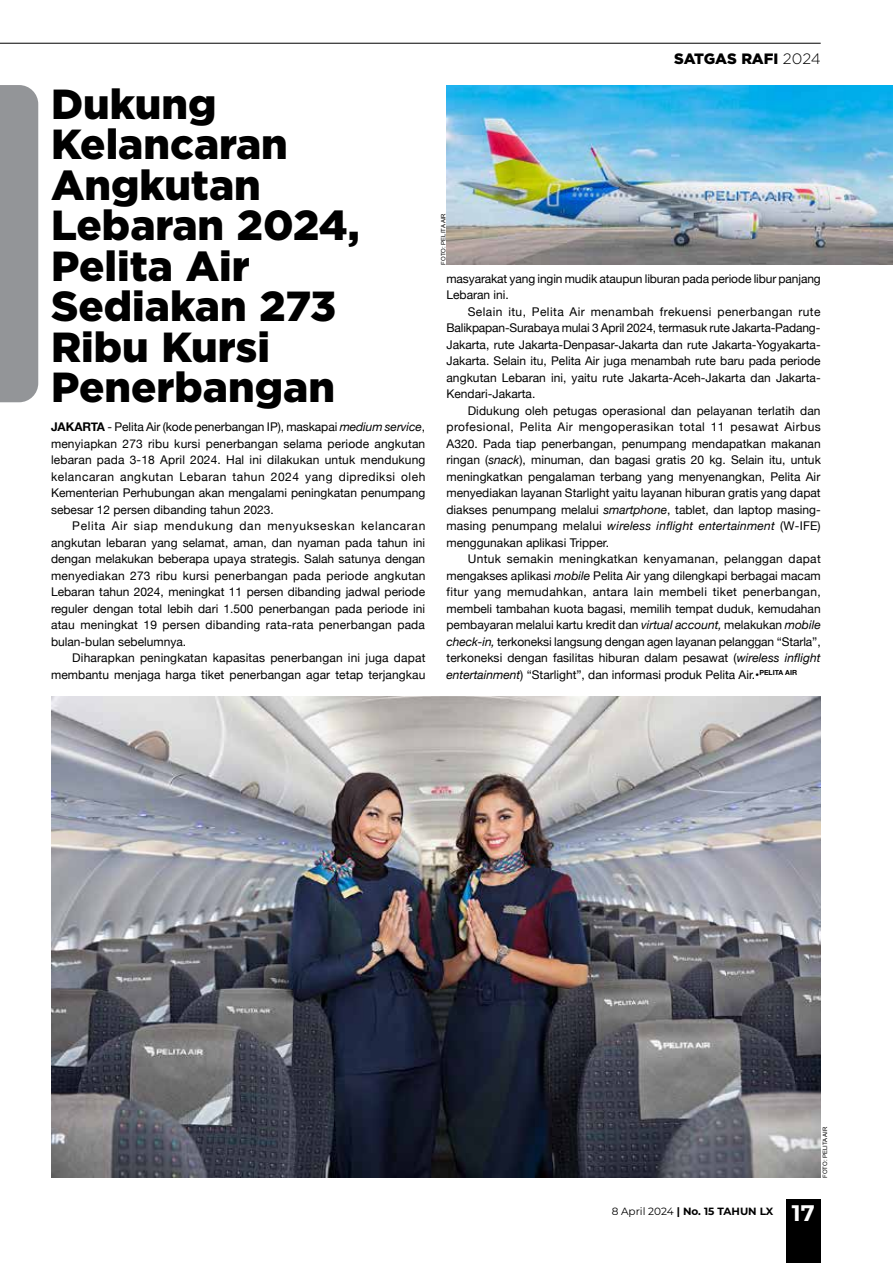
<style>
.page{position:relative;width:893px;height:1263px;background:#fff}
.page>*{position:absolute;margin:0;border:0;box-sizing:border-box;transform-origin:0 0}
.t1{font:900 42px/40.5px "Gotham";color:#000}
.t2{font:900 15px "Gotham";letter-spacing:-.01em;color:#000}
.t3{font:12px/16.5px "Helvetica Neue";color:#000;text-align:justify}
.t4{font:700 10.5px "Montserrat";color:#000}
.t5{font:6px "Arial";color:#000}
.s1{font-weight:700}
.s2{font-style:italic}
.s3{font-weight:300}
.s4{font-weight:400}
.s5{font-size:22.5px;color:#fff}
</style>
<div class="page">
<div style="left:786px;top:1199px;width:35px;height:64px;background:#000"></div>
<div style="left:0;top:85px;width:38px;height:317px;background:#939598"></div>
<img style="left:51px;top:696px;width:770px;height:481px">
<img style="left:446px;top:85px;width:447px;height:179px">
<hr style="left:0;top:43px;width:821px;height:1px;background:#000">
<h1 class="t1" style="left:51px;top:83px;width:310px">Dukung<br>Kelancaran<br>Angkutan<br>Lebaran 2024,<br>Pelita Air<br>Sediakan 273<br>Ribu Kursi<br>Penerbangan</h1>
<p class="t3" style="left:51px;top:420px;width:376px"><span class="s1">JAKARTA</span> - Pelita Air (kode penerbangan IP), maskapai <span class="s2">medium service</span>, menyiapkan 273 ribu kursi penerbangan selama periode angkutan lebaran pada 3-18 April 2024. Hal ini dilakukan untuk mendukung kelancaran angkutan Lebaran tahun 2024 yang diprediksi oleh Kementerian Perhubungan akan mengalami peningkatan penumpang sebesar 12 persen dibanding tahun 2023.</p>
<p class="t3" style="left:51px;top:519px;width:376px;text-indent:21px">Pelita Air siap mendukung dan menyukseskan kelancaran angkutan lebaran yang selamat, aman, dan nyaman pada tahun ini dengan melakukan beberapa upaya strategis. Salah satunya dengan menyediakan 273 ribu kursi penerbangan pada periode angkutan Lebaran tahun 2024, meningkat 11 persen dibanding jadwal periode reguler dengan total lebih dari 1.500 penerbangan pada periode ini atau meningkat 19 persen dibanding rata-rata penerbangan pada bulan-bulan sebelumnya.</p>
<p class="t3" style="left:51px;top:651px;width:376px;text-align:right">Diharapkan peningkatan kapasitas penerbangan ini juga dapat membantu menjaga harga tiket penerbangan agar tetap terjangkau</p>
<p class="t5" style="left:439px;top:264px;width:53px;rotate:-90deg">FOTO: PELITA AIR</p>
<p class="t2" style="left:674px;top:48px;width:148px">SATGAS RAFI <span class="s3">2024</span></p>
<p class="t3" style="left:446px;top:271px;width:376px">masyarakat yang ingin mudik ataupun liburan pada periode libur panjang<br>Lebaran ini.</p>
<p class="t3" style="left:446px;top:304px;width:376px;text-indent:21px">Selain itu, Pelita Air menambah frekuensi penerbangan rute Balikpapan-Surabaya mulai 3 April 2024, termasuk rute Jakarta-Padang-Jakarta, rute Jakarta-Denpasar-Jakarta dan rute Jakarta-Yogyakarta-Jakarta. Selain itu, Pelita Air juga menambah rute baru pada periode angkutan Lebaran ini, yaitu rute Jakarta-Aceh-Jakarta dan Jakarta-Kendari-Jakarta.</p>
<p class="t3" style="left:446px;top:403px;width:376px;text-indent:21px">Didukung oleh petugas operasional dan pelayanan terlatih dan profesional, Pelita Air mengoperasikan total 11 pesawat Airbus A320. Pada tiap penerbangan, penumpang mendapatkan makanan ringan (<span class="s2">snack</span>), minuman, dan bagasi gratis 20 kg. Selain itu, untuk meningkatkan pengalaman terbang yang menyenangkan, Pelita Air menyediakan layanan Starlight yaitu layanan hiburan gratis yang dapat diakses penumpang melalui <span class="s2">smartphone</span>, tablet, dan laptop masing&shy;masing penumpang melalui <span class="s2">wireless inflight entertainment</span> (W-IFE) menggunakan aplikasi Tripper.</p>
<p class="t3" style="left:446px;top:552px;width:376px;text-indent:21px">Untuk semakin meningkatkan kenyamanan, pelanggan dapat mengakses aplikasi <span class="s2">mobile</span> Pelita Air yang dilengkapi berbagai macam fitur yang memudahkan, antara lain membeli tiket penerbangan, membeli tambahan kuota bagasi, memilih tempat duduk, kemudahan pembayaran melalui kartu kredit dan <span class="s2">virtual account,</span> melakukan <span class="s2">mobile check-in,</span> terkoneksi langsung dengan agen layanan pelanggan “Starla”, terkoneksi dengan fasilitas hiburan dalam pesawat (<span class="s2">wireless inflight entertainment</span>) “Starlight”, dan informasi produk Pelita Air.<span class="s1">•</span><sup>PELITA</sup> <sup>AIR</sup></p>
<p class="t5" style="left:821px;top:1178px;width:53px;rotate:-90deg">FOTO: PELITA AIR</p>
<p class="t4" style="left:612px;top:1204px;width:205px"><span class="s4">8 April 2024</span> | No. 15 TAHUN LX <span class="s5">17</span></p>
</div>
